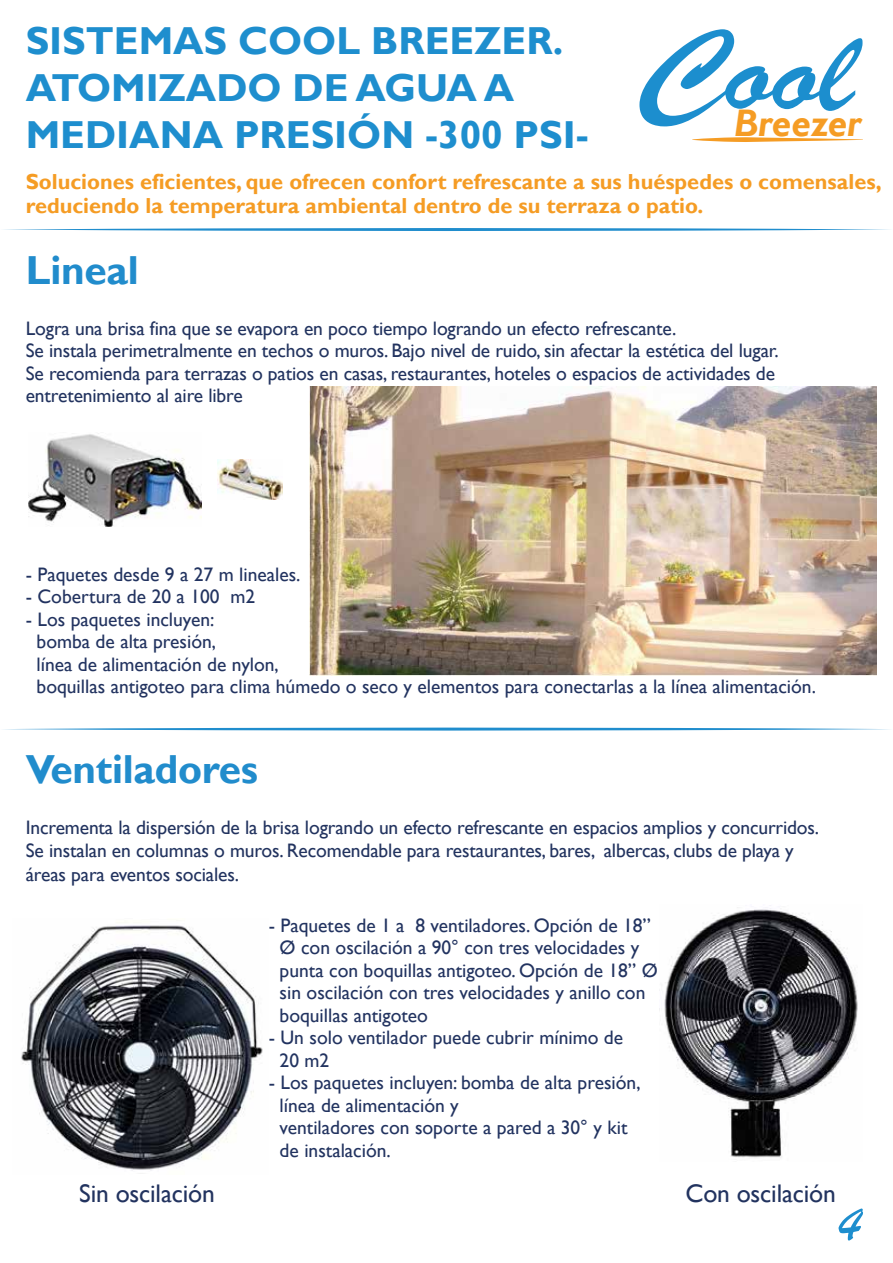
<style>
.page{position:relative;width:893px;height:1263px;background:#fff}
.page>*{position:absolute;margin:0;border:0;box-sizing:border-box;transform-origin:0 0}
.t1{font:121.5px "Brush Script";color:#1c8ece;scale:1.24 1}
.t2{font:51px "Brush Script";color:#1e8ece}
.t3{font:700 40.5px "Gill Sans";letter-spacing:-.005em;color:#218ccc}
.t4{font:700 39px/46.8px "Gill Sans";color:#1e8ece}
.t5{font:italic 700 38.4px "Gill Sans";color:#f59c24}
.t6{font:25.5px "Gill Sans";letter-spacing:-.005em;color:#22335f}
.t7{font:700 21.75px/24px "Gill Sans";color:#f59c24}
.t8{font:19.5px/22.5px "Gill Sans";color:#223360}
.t9{font:19.5px/22.5px "Gill Sans";letter-spacing:-.005em;color:#22335f}
.s1{color:#22335d}
</style>
<div class="page">
<svg style="left:4px;top:228px;width:886px;height:3px;background:#6ab2dd"></svg>
<img style="left:29px;top:434px;width:172px;height:93px">
<img style="left:310px;top:387px;width:567px;height:288px">
<img style="left:218px;top:459px;width:64px;height:41px">
<svg style="left:3px;top:728px;width:887px;height:2px;background:#47a0d5"></svg>
<img style="left:659px;top:905px;width:199px;height:253px">
<img style="left:21px;top:925px;width:242px;height:246px">
<svg style="left:692px;top:137px;width:171px;height:5px"></svg>
<h3 class="t4" style="left:26px;top:19px;width:564px">SISTEMAS COOL BREEZER.<br>ATOMIZADO DE AGUA A<br>MEDIANA PRESIÓN -300 PSI-</h3>
<p class="t7" style="left:26px;top:170px;width:857px">Soluciones eficientes, que ofrecen confort refrescante a sus huéspedes o comensales, reduciendo la temperatura ambiental dentro de su terraza o patio.</p>
<h1 class="t1" style="left:634px;top:-3px;width:179px">Cool</h1>
<h3 class="t5" style="left:734px;top:100px;width:129px">Breezer</h3>
<h3 class="t3" style="left:26px;top:245px;width:114px">Lineal</h3>
<p class="t9" style="left:26px;top:317px;width:754px">Logra una brisa fina que se evapora en poco tiempo logrando un efecto refrescante.<br>Se instala perimetralmente en techos o muros. Bajo nivel de ruido, sin afectar la estética del lugar.<br>Se recomienda para terrazas o patios en casas, restaurantes, hoteles o espacios de actividades de entretenimiento al aire libre</p>
<p class="t8" style="left:26px;top:563px;width:276px">- Paquetes desde 9 a 27 m lineales.</p>
<p class="t8" style="left:26px;top:586px;width:231px">- Cobertura de 20 a 100 m2</p>
<p class="t8" style="left:37px;top:608px;width:781px;text-indent:-11px">- Los paquetes incluyen:<br>bomba de alta presión,<br>línea de alimentación de nylon,<br>boquillas antigoteo para clima húmedo o seco y elementos para conectarlas a la línea alimentación.</p>
<h3 class="t3" style="left:26px;top:745px;width:234px">Ventiladores</h3>
<p class="t9" style="left:26px;top:816px;width:795px;line-height:23.2px">Incrementa la dispersión de la brisa logrando un efecto refrescante en espacios amplios y concurridos.<br>Se instalan en columnas o muros. Recomendable para restaurantes, bares, albercas, clubs de playa y áreas para eventos sociales<span class="s1">.</span></p>
<p class="t8" style="left:280px;top:914px;width:380px;text-indent:-11px">- Paquetes de 1 a 8 ventiladores. Opción de 18” Ø con oscilación a 90° con tres velocidades y punta con boquillas antigoteo. Opción de 18” Ø sin oscilación con tres velocidades y anillo con boquillas antigoteo</p>
<p class="t8" style="left:280px;top:1027px;width:345px;text-indent:-11px">- Un solo ventilador puede cubrir mínimo de<br>20 m2</p>
<p class="t8" style="left:280px;top:1072px;width:362px;text-indent:-11px">- Los paquetes incluyen: bomba de alta presión, línea de alimentación y<br>ventiladores con soporte a pared a 30° y kit de instalación.</p>
<h3 class="t6" style="left:79px;top:1178px;width:137px">Sin oscilación</h3>
<h3 class="t6" style="left:685px;top:1178px;width:152px">Con oscilación</h3>
<h2 class="t2" style="left:838px;top:1193px;width:23px">4</h2>
</div>
